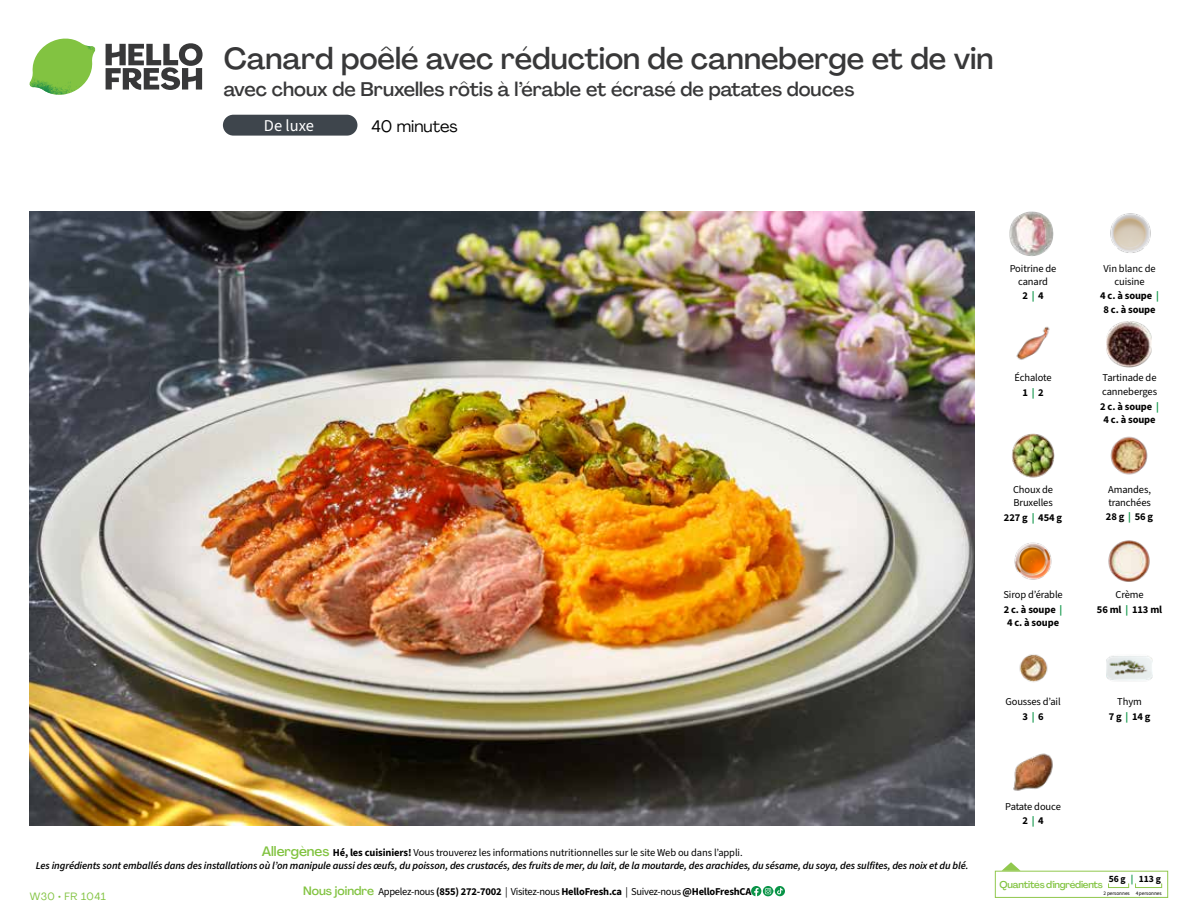
<style>
.page{position:relative;width:1188px;height:918px;background:#fff}
.page>*{position:absolute;margin:0;border:0;box-sizing:border-box;transform-origin:0 0}
.t1{font:500 30px "Agrandir";color:#383839}
.t2{font:500 19.5px "Agrandir";color:#383839}
.t3{font:16.5px "Agrandir";color:#000}
.t4{font:16.5px "Source Sans 3";color:#fff}
.t5{font:italic 600 10.5px/13.5px "Source Sans 3";letter-spacing:-.01em;color:#000;text-align:center}
.t6{font:700 10.5px/13.5px "Source Sans 3";letter-spacing:-.01em;color:#000;text-align:center}
.t7{font:10.5px/14.9px "Source Sans 3";letter-spacing:-.01em;color:#000;text-align:center}
.t8{font:10.5px "Agrandir";letter-spacing:.05em;color:#82c341}
.t9{font:500 9.75px "Agrandir";letter-spacing:-.025em;color:#82c341}
.t10{font:700 9.6px "Source Sans 3";color:#000}
.t11{font:5.25px "Source Sans 3";letter-spacing:-.01em;color:#000}
.s1{font-family:"Agrandir";font-weight:500;font-style:normal;font-size:13.5px;color:#82c341}
.s2{font-weight:700;font-style:normal}
.s3{font-weight:400;font-style:normal}
.s4{font-weight:700}
.s5{font-weight:700;color:#0b9446}
.s6{font-weight:400}
.s7{color:#0b9446}
.s8{font-family:"Agrandir";font-weight:500;font-size:12px;color:#82c341}
</style>
<div class="page">
<svg style="left:106px;top:43px;width:97px;height:47px"></svg>
<svg style="left:34px;top:39px;width:59px;height:38px"></svg>
<img style="left:65px;top:39px;width:30px;height:25px">
<img style="left:33px;top:60px;width:56px;height:10px">
<img style="left:29px;top:64px;width:58px;height:31px">
<img style="left:64px;top:70px;width:25px;height:24px">
<img style="left:30px;top:211px;width:945px;height:615px">
<svg style="left:775px;top:886px;width:10px;height:10px"></svg>
<svg style="left:751px;top:886px;width:32px;height:10px"></svg>
<svg style="left:1002px;top:862px;width:19px;height:9px"></svg>
<div style="left:995px;top:871px;width:173px;height:27px;border:1px solid #91c84e"></div>
<div style="left:1108px;top:883px;width:21px;height:5px;border:1px solid #91c84e"></div>
<div style="left:1135px;top:883px;width:27px;height:5px;border:1px solid #91c84e"></div>
<img style="left:1016px;top:326px;width:34px;height:34px">
<img style="left:1106px;top:322px;width:46px;height:45px">
<img style="left:1011px;top:433px;width:44px;height:45px">
<img style="left:1110px;top:436px;width:38px;height:39px">
<img style="left:1014px;top:542px;width:38px;height:38px">
<img style="left:1108px;top:540px;width:42px;height:42px">
<img style="left:1019px;top:654px;width:29px;height:28px">
<img style="left:1013px;top:753px;width:40px;height:38px">
<img style="left:1110px;top:213px;width:41px;height:40px">
<img style="left:1010px;top:212px;width:44px;height:44px">
<img style="left:1107px;top:656px;width:45px;height:25px">
<div style="left:223px;top:115px;width:134px;height:21px;background:#3e454c;border-radius:10px"></div>
<h1 class="t1" style="left:224px;top:40px;width:771px">Canard poêlé avec réduction de canneberge et de vin</h1>
<h2 class="t2" style="left:224px;top:77px;width:632px">avec choux de Bruxelles rôtis à l’érable et écrasé de patates douces</h2>
<h3 class="t3" style="left:372px;top:116px;width:88px">40 minutes</h3>
<h3 class="t4" style="left:264px;top:116px;width:52px">De luxe</h3>
<p class="t5" style="left:36px;top:845px;width:934px"><span class="s1">Allergènes</span> <span class="s2">Hé, les cuisiniers!</span> <span class="s3">Vous trouverez les informations nutritionnelles sur le site Web ou dans l’appli.<br></span>Les ingrédients sont emballés dans des installations où l’on manipule aussi des œufs, du poisson, des crustacés, des fruits de mer, du lait, de la moutarde, des arachides, du sésame, du soya, des sulfites, des noix et du blé.</p>
<p class="t7" style="left:1010px;top:262px;width:48px;line-height:13.6px">Poitrine de canard<br><span class="s4">2</span> <span class="s5">|</span> <span class="s4">4</span></p>
<p class="t6" style="left:1100px;top:262px;width:60px"><span class="s6">Vin blanc de cuisine<br></span>4 c. à soupe <span class="s7">|<br></span>8 c. à soupe</p>
<p class="t7" style="left:1014px;top:370px;width:39px">Échalote<br><span class="s4">1</span> <span class="s5">|</span> <span class="s4">2</span></p>
<p class="t7" style="left:1102px;top:371px;width:56px;line-height:13.5px;text-align:left">Tartinade de canneberges</p>
<p class="t6" style="left:1100px;top:399px;width:60px">2 c. à soupe <span class="s7">|<br></span>4 c. à soupe</p>
<p class="t7" style="left:1013px;top:482px;width:42px;line-height:13.5px;text-align:left">Choux de<br>Bruxelles</p>
<p class="t6" style="left:1004px;top:511px;width:60px">227 g <span class="s7">|</span> 454 g</p>
<p class="t7" style="left:1003px;top:587px;width:61px;text-align:left">Sirop d’érable<br><span class="s4">2 c. à soupe</span> <span class="s5">|</span></p>
<p class="t6" style="left:1007px;top:616px;width:54px">4 c. à soupe</p>
<p class="t7" style="left:1106px;top:482px;width:49px;line-height:13.8px;text-align:left">Amandes, tranchées<br><span class="s4">28g</span> <span class="s5">|</span> <span class="s4">56g</span></p>
<p class="t6" style="left:1097px;top:587px;width:67px;line-height:14.9px"><span class="s6">Crème<br></span>56 ml <span class="s7">|</span> 113 ml</p>
<p class="t7" style="left:1005px;top:694px;width:57px">Gousses d’ail<br><span class="s4">3</span> <span class="s5">|</span> <span class="s4">6</span></p>
<p class="t6" style="left:1109px;top:694px;width:43px;line-height:14.9px"><span class="s6">Thym<br></span>7g <span class="s7">|</span> 14g</p>
<p class="t7" style="left:1005px;top:799px;width:57px">Patate douce<br><span class="s4">2</span> <span class="s5">|</span> <span class="s4">4</span></p>
<p class="t8" style="left:30px;top:890px;width:78px">W30 • FR 1041</p>
<p class="t6" style="left:303px;top:885px;width:450px"><span class="s8">Nous joindre</span> <span class="s6">Appelez-nous</span> (855) 272-7002 <span class="s6">| Visitez-nous</span> HelloFresh.ca <span class="s6">| Suivez-nous</span> @HelloFreshCA</p>
<p class="t10" style="left:1109px;top:872px;width:54px">56 g <span class="s7">|</span> 113 g</p>
<p class="t11" style="left:1103px;top:890px;width:60px">2 personnes 4 personnes</p>
<p class="t9" style="left:1000px;top:878px;width:105px">Quantités d'ingrédients</p>
</div>
